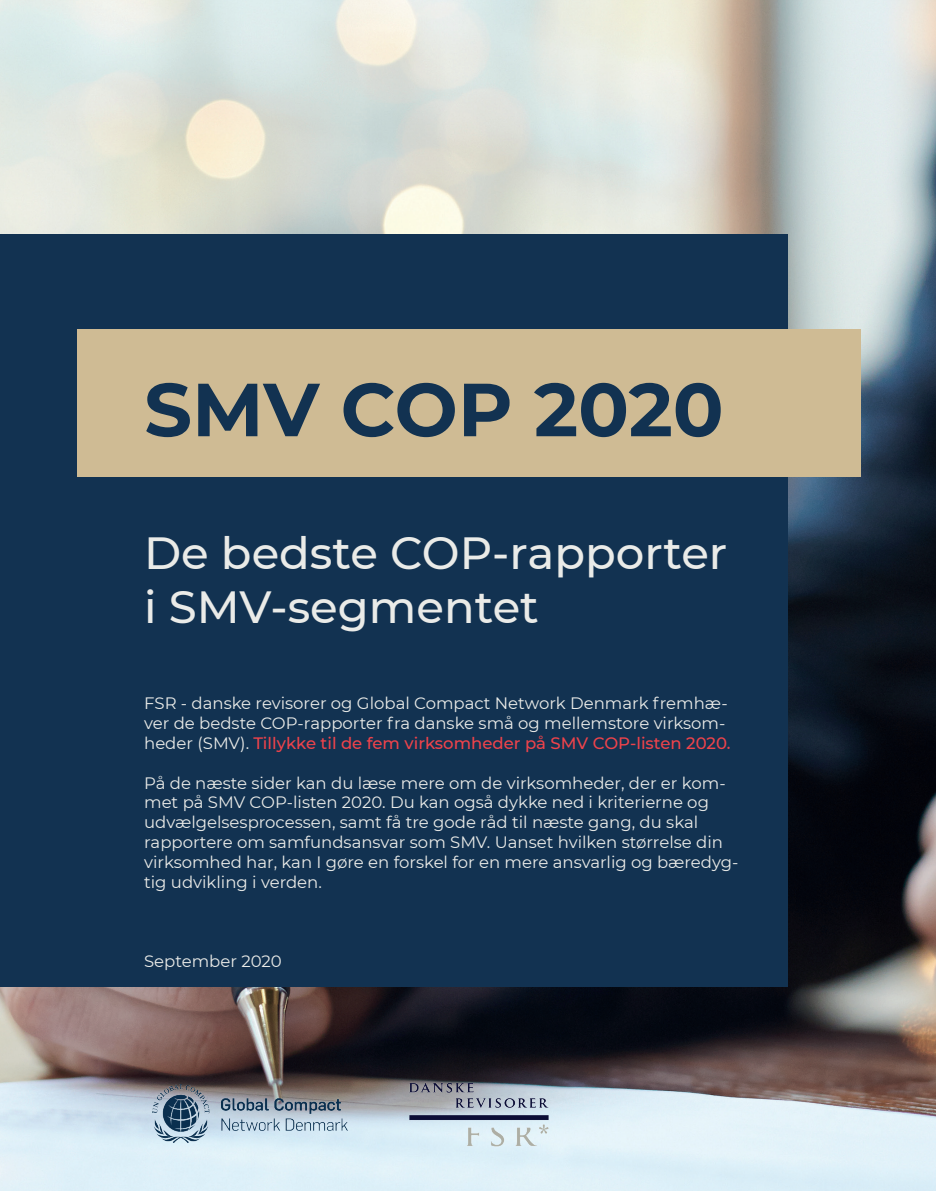
<style>
.page{position:relative;width:936px;height:1191px;background:#fff}
.page>*{position:absolute;margin:0;border:0;box-sizing:border-box;transform-origin:0 0}
.t1{font:700 75px "Montserrat";color:#123251}
.t2{font:500 45px/54px "Montserrat";color:#eaebe8}
.t3{font:16.5px/19.8px "Montserrat";color:#eaebe8}
.s1{font-weight:500;color:#ee434b}
</style>
<div class="page">
<img style="left:0;top:0;width:935px;height:1191px">
<div style="left:0;top:235px;width:787px;height:751px;background:#123251"></div>
<div style="left:77px;top:330px;width:783px;height:147px;background:#cfbb94"></div>
<img style="left:408px;top:1082px;width:142px;height:64px">
<img style="left:149px;top:1082px;width:227px;height:64px">
<h1 class="t1" style="left:144px;top:355px;width:581px">SMV COP 2020</h1>
<h2 class="t2" style="left:144px;top:524px;width:584px">De bedste COP-rapporter i SMV-segmentet</h2>
<p class="t3" style="left:144px;top:693px;width:588px">FSR - danske revisorer og Global Compact Network Denmark fremhæ&shy;ver de bedste COP-rapporter fra danske små og mellemstore virksom&shy;heder (SMV). <span class="s1">Tillykke til de fem virksomheder på SMV COP-listen 2020.</span></p>
<p class="t3" style="left:144px;top:772px;width:595px">På de næste sider kan du læse mere om de virksomheder, der er kom&shy;met på SMV COP-listen 2020. Du kan også dykke ned i kriterierne og udvælgelsesprocessen, samt få tre gode råd til næste gang, du skal rapportere om samfundsansvar som SMV. Uanset hvilken størrelse din virksomhed har, kan I gøre en forskel for en mere ansvarlig og bæredyg&shy;tig udvikling i verden.</p>
<p class="t3" style="left:144px;top:950px;width:139px">September 2020</p>
</div>
